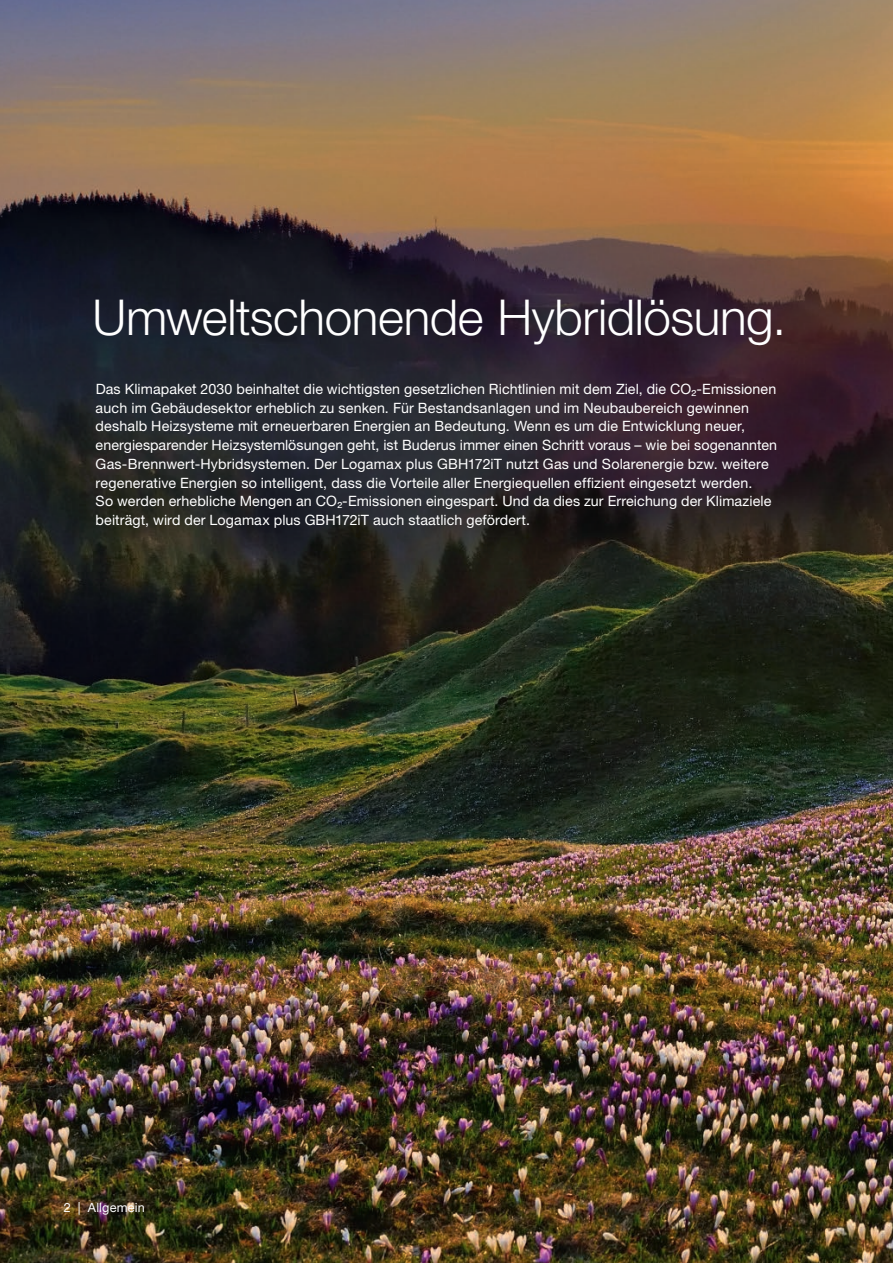
<style>
.page{position:relative;width:893px;height:1263px;background:#fff}
.page>*{position:absolute;margin:0;border:0;box-sizing:border-box;transform-origin:0 0}
.t1{font:300 49.5px "Helvetica Neue LT Pro";letter-spacing:-.01em;color:#fff}
.t2{font:14.25px/18.8px "Helvetica Neue LT Pro";letter-spacing:.01em;color:#fff}
.t3{font:12.75px "Helvetica Neue LT Pro";letter-spacing:.01em;color:#fff}
</style>
<div class="page">
<img style="left:0;top:0;width:893px;height:1263px">
<h1 class="t1" style="left:92px;top:287px;width:695px">Umweltschonende Hybridlösung.</h1>
<p class="t2" style="left:96px;top:379px;width:683px">Das Klimapaket 2030 beinhaltet die wichtigsten gesetzlichen Richtlinien mit dem Ziel, die CO²-Emissionen auch im Gebäudesektor erheblich zu senken. Für Bestandsanlagen und im Neubaubereich gewinnen deshalb Heizsysteme mit erneuerbaren Energien an Bedeutung. Wenn es um die Entwicklung neuer, energiesparender Heizsystemlösungen geht, ist Buderus immer einen Schritt voraus – wie bei sogenannten Gas-Brennwert-Hybridsystemen. Der Logamax plus GBH172iT nutzt Gas und Solarenergie bzw. weitere regenerative Energien so intelligent, dass die Vorteile aller Energiequellen effizient eingesetzt werden.<br>So werden erhebliche Mengen an CO²-Emissionen eingespart. Und da dies zur Erreichung der Klimaziele beiträgt, wird der Logamax plus GBH172iT auch staatlich gefördert.</p>
<p class="t3" style="left:64px;top:1200px;width:83px">2 | Allgemein</p>
</div>
